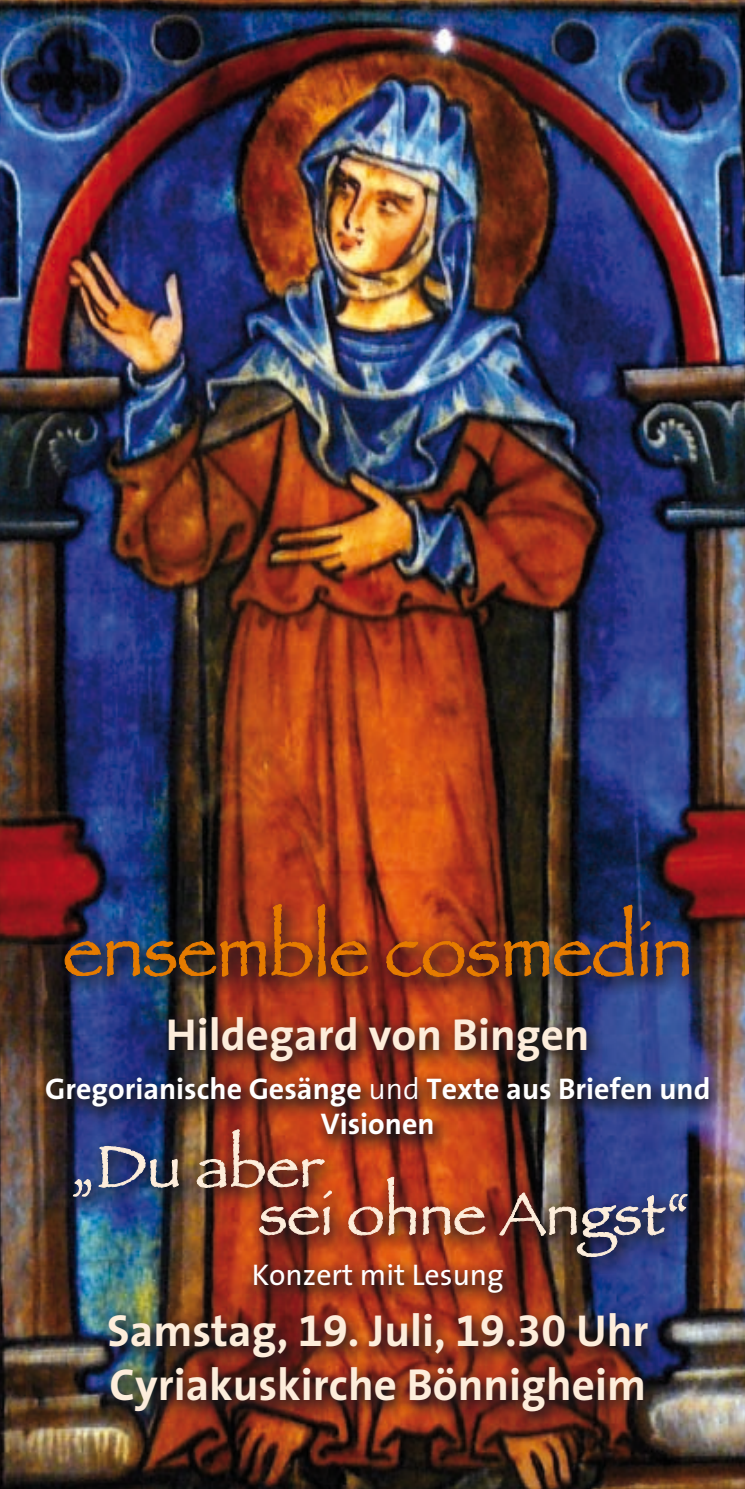
<style>
.page{position:relative;width:745px;height:1489px;background:#fff}
.page>*{position:absolute;margin:0;border:0;box-sizing:border-box;transform-origin:0 0}
.t1{font:75px "Papyrus";letter-spacing:-.01em;color:#e67b00}
.t2{font:60px/47.5px "Papyrus";color:#fdeddb}
.t3{font:700 45px/54px "Rap Sans";color:#fdeddb}
.t4{font:700 30px/35px "Rap Sans";color:#fff;text-align:center}
.t5{font:30px "Rap Sans";color:#fff}
.s1{font-weight:300}
</style>
<div class="page">
<img style="left:0;top:0;width:744px;height:1488px">
<svg style="left:51px;top:892px;width:652px;height:102px;background:#5c2624"></svg>
<img style="left:64px;top:903px;width:304px;height:102px">
<img style="left:385px;top:903px;width:304px;height:102px">
<img style="left:59px;top:1153px;width:641px;height:120px">
<svg style="left:73px;top:1178px;width:18px;height:18px"></svg>
<img style="left:98px;top:1153px;width:81px;height:44px">
<img style="left:196px;top:1153px;width:136px;height:82px">
<svg style="left:348px;top:1176px;width:68px;height:59px;background:#a0452d"></svg>
<svg style="left:422px;top:1206px;width:63px;height:32px;background:#97513a"></svg>
<img style="left:499px;top:1192px;width:188px;height:64px">
<img style="left:95px;top:1252px;width:567px;height:176px">
<img style="left:32px;top:1005px;width:691px;height:148px">
<h1 class="t1" style="left:63px;top:905px;width:630px">ensemble cosmedin</h1>
<p class="t3" style="left:166px;top:1006px;width:425px">Hildegard von Bingen</p>
<p class="t4" style="left:45px;top:1070px;width:666px">Gregorianische Gesänge <span class="s1">und</span> Texte aus Briefen und<br>Visionen</p>
<h2 class="t2" style="left:258px;top:1141px;width:434px;text-indent:-188px">„Du aber<br>sei ohne Angst“</h2>
<p class="t5" style="left:251px;top:1249px;width:253px">Konzert mit Lesung</p>
<p class="t3" style="left:107px;top:1302px;width:542px">Samstag, 19. Juli, 19.30 Uhr<br>Cyriakuskirche Bönnigheim</p>
</div>
